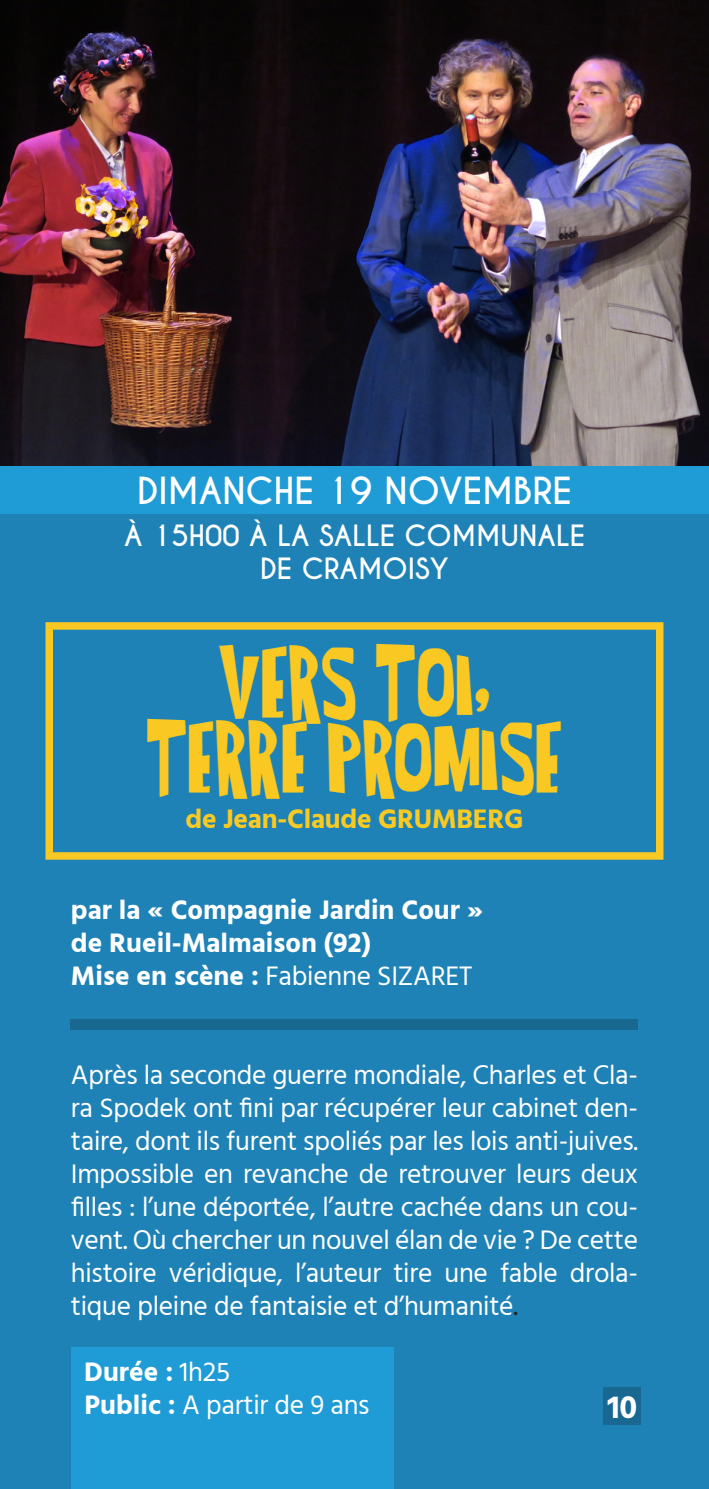
<style>
.page{position:relative;width:709px;height:1489px;background:#fff}
.page>*{position:absolute;margin:0;border:0;box-sizing:border-box;transform-origin:0 0}
.t1{font:45px "Super Modernblack";color:#f9c823}
.t2{font:700 35px "Caviar Dreams";color:#fff}
.t3{font:700 32.5px "Hind";color:#fff}
.t4{font:27.5px/33px "Hind";letter-spacing:-.01em;color:#fff;text-align:justify}
.t5{font:700 27.5px "Hind";color:#fff}
.t6{font:700 27.5px "Caviar Dreams";color:#fff}
.t7{font:700 27.5px "Hind";letter-spacing:-.01em;color:#faca22}
.s1{font-weight:700}
.s2{color:#231f20}
.s3{font-weight:400}
</style>
<div class="page">
<div style="left:0;top:489px;width:709px;height:999px;background:#1e82b6"></div>
<img style="left:0;top:0;width:709px;height:465px">
<div style="left:0;top:465px;width:709px;height:48px;background:#1f9cd6"></div>
<div style="left:45px;top:622px;width:618px;height:237px;border:8px solid #f9c823"></div>
<div style="left:71px;top:1347px;width:322px;height:141px;background:#1f9cd6"></div>
<div style="left:603px;top:1386px;width:38px;height:38px;background:#196891"></div>
<div style="left:71px;top:1018px;width:567px;height:11px;background:#196891"></div>
<p class="t2" style="left:137px;top:470px;width:436px">DIMANCHE 19 NOVEMBRE</p>
<p class="t6" style="left:124px;top:519px;width:462px">À 15H00 À LA SALLE COMMUNALE</p>
<p class="t6" style="left:260px;top:552px;width:190px">DE CRAMOISY</p>
<p class="t1" style="left:218px;top:658px;width:274px">VERS TOI,</p>
<p class="t1" style="left:146px;top:733px;width:418px">TERRE PROMISE</p>
<p class="t7" style="left:185px;top:802px;width:339px">de Jean-Claude GRUMBERG</p>
<p class="t5" style="left:71px;top:893px;width:414px">par la « Compagnie Jardin Cour »</p>
<p class="t5" style="left:71px;top:926px;width:301px">de Rueil-Malmaison (92)</p>
<p class="t4" style="left:71px;top:960px;width:403px"><span class="s1">Mise en scène :</span> Fabienne SIZARET</p>
<p class="t4" style="left:71px;top:1059px;width:568px">Après la seconde guerre mondiale, Charles et Cla&shy;ra Spodek ont fini par récupérer leur cabinet den&shy;taire, dont ils furent spoliés par les lois anti-juives.<br>Impossible en revanche de retrouver leurs deux filles : l’une déportée, l’autre cachée dans un cou&shy;vent. Où chercher un nouvel élan de vie ? De cette histoire véridique, l’auteur tire une fable drola&shy;tique pleine de fantaisie et d’humanité<span class="s2">.</span></p>
<p class="t5" style="left:84px;top:1355px;width:147px">Durée : <span class="s3">1h25</span></p>
<p class="t4" style="left:85px;top:1389px;width:286px"><span class="s1">Public :</span> A partir de 9 ans</p>
<p class="t3" style="left:607px;top:1387px;width:31px">10</p>
</div>
